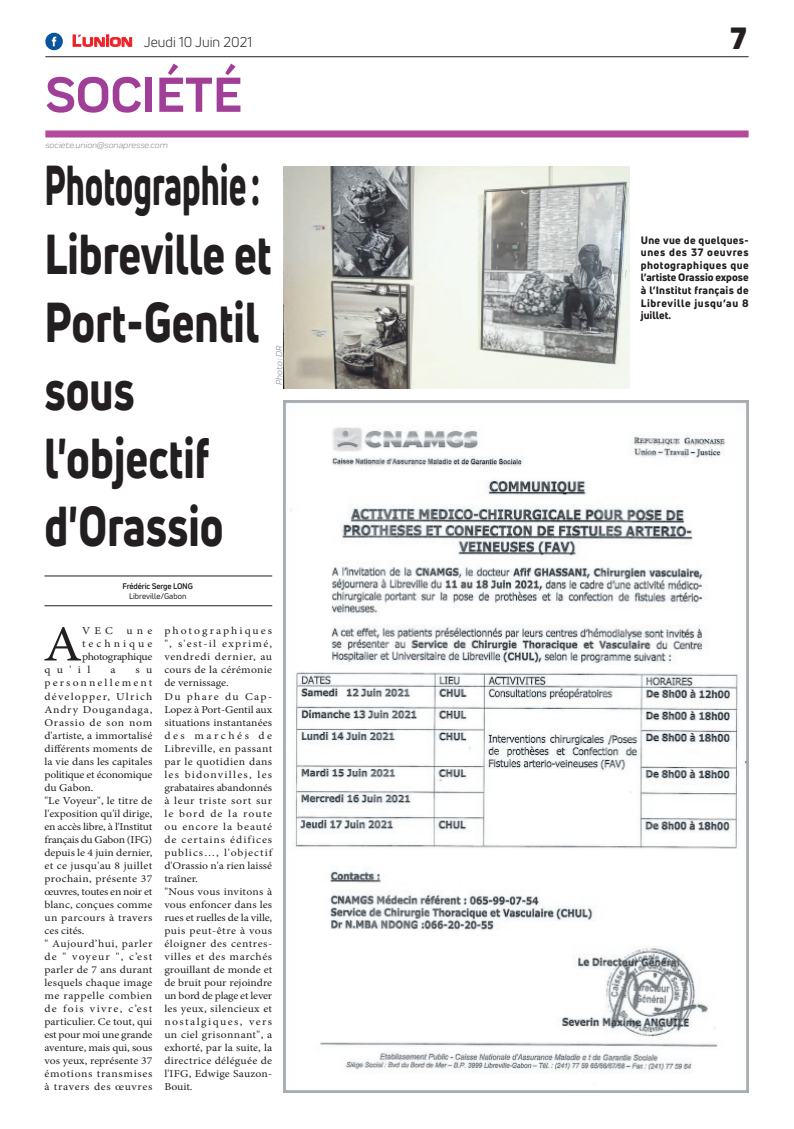
<style>
.page{position:relative;width:794px;height:1129px;background:#fff}
.page>*{position:absolute;margin:0;border:0;box-sizing:border-box;transform-origin:0 0}
.t1{font:800 55px/68px "Uni Neue";color:#231f20;scale:.61 1}
.t2{font:700 51px "Praktika";color:#a13e97}
.t3{font:50.5px "Minion Pro";color:#231f20;scale:1.11 1}
.t4{font:900 30px "Uni Neue";color:#231f20}
.t5{font:14px "Uni Neue";color:#231f20}
.t6{font:10.5px/13px "Minion Pro";letter-spacing:.02em;color:#231f20;scale:1.11 1}
.t7{font:800 10.5px/12.6px "Uni Neue";letter-spacing:.025em;color:#231f20;text-align:justify}
.t8{font:10.5px "Minion Pro";letter-spacing:-.03em;color:#231f20;scale:1.11 1}
.t9{font:10.5px "Minion Pro";letter-spacing:.26em;color:#231f20;scale:1.11 1}
.t10{font:italic 9px "Praktika";color:#818386}
.t11{font:700 8px "Uni Neue";letter-spacing:-.02em;color:#231f20}
.t12{font:8px "Uni Neue";color:#231f20}
.s1{font-family:"Eurostile";font-weight:600;font-size:15px;color:#ee1d23}
.s2{font-family:"Eurostile";font-weight:600;font-size:11.4px;color:#ee1d23}
</style>
<div class="page">
<hr style="left:45px;top:56px;width:703px;height:1px;background:#231f20">
<div style="left:45px;top:130px;width:703px;height:7px;background:#b44a9c"></div>
<svg style="left:72px;top:34px;width:60px;height:13px"></svg>
<div style="left:45px;top:33px;width:18px;height:17px;background:#08549e;border-radius:50%"></div>
<svg style="left:52px;top:37px;width:4px;height:9px"></svg>
<img style="left:284px;top:401px;width:464px;height:690px">
<hr style="left:44px;top:605px;width:228px;height:1px;background:#231f20">
<hr style="left:44px;top:575px;width:228px;height:1px;background:#231f20">
<img style="left:283px;top:166px;width:346px;height:222px">
<h3 class="t5" style="left:72px;top:33px;width:181px"><span class="s1">L</span><span class="s2">UNION</span> Jeudi 10 Juin 2021</h3>
<h2 class="t2" style="left:45px;top:54px;width:198px">SOCIÉTÉ</h2>
<p class="t10" style="left:45px;top:139px;width:124px">societe.union@sonapresse.com</p>
<h1 class="t1" style="left:44px;top:151px;width:374px">Photographie:<br>Libreville et<br>Port-Gentil sous l'objectif d'Orassio</h1>
<p class="t11" style="left:122px;top:581px;width:72px">Frédéric Serge LONG</p>
<p class="t12" style="left:129px;top:591px;width:59px">Libreville/Gabon</p>
<p class="t10" style="left:272px;top:385px;width:41px;rotate:-90deg">Photo : DR</p>
<h3 class="t3" style="left:43px;top:610px;width:36px">A</h3>
<p class="t6" style="left:82px;top:624px;width:29px">VEC</p>
<p class="t6" style="left:127px;top:624px;width:25px">une</p>
<p class="t9" style="left:82px;top:637px;width:65px">technique</p>
<p class="t8" style="left:82px;top:650px;width:65px">photographique</p>
<p class="t6" style="left:44px;top:663px;width:43px">qu'il</p>
<p class="t6" style="left:110px;top:663px;width:6px">a</p>
<p class="t6" style="left:44px;top:663px;width:99px;text-indent:91px">s u personnellement développer, Ulrich<br>Andry Dougandaga,<br>Orassio de son nom d'artiste, a immortalisé différents moments de la vie dans les capitales politique et économique du Gabon.<br>"Le Voyeur", le titre de l'exposition qu'il dirige, en accès libre, à l'Institut français du Gabon (IFG) depuis le 4 juin dernier, et ce jusqu'au 8 juillet prochain, présente 37 œuvres, toutes en noir et blanc, conçues comme un parcours à travers ces cités.<br>" Aujourd’hui, parler de " voyeur ", c’est parler de 7 ans durant lesquels chaque image me rappelle combien de fois vivre, c’est particulier. Ce tout, qui est pour moi une grande aventure, mais qui, sous vos yeux, représente 37 émotions transmises à travers des œuvres</p>
<p class="t6" style="left:164px;top:624px;width:99px">photographiques ", s'est-il exprimé, vendredi dernier, au cours de la cérémonie de vernissage.<br>Du phare du Cap-<br>Lopez à Port-Gentil aux situations instantanées des marchés de<br>Libreville, en passant par le quotidien dans les bidonvilles, les grabataires abandonnés à leur triste sort sur le bord de la route ou encore la beauté de certains édifices publics…, l'objectif d'Orassio n'a rien laissé traîner.<br>"Nous vous invitons à vous enfoncer dans les rues et ruelles de la ville, puis peut-être à vous éloigner des centres&shy;villes et des marchés grouillant de monde et de bruit pour rejoindre un bord de plage et lever les yeux, silencieux et nostalgiques, vers un ciel grisonnant", a exhorté, par la suite, la directrice déléguée de l'IFG, Edwige Sauzon-<br>Bouit.</p>
<h3 class="t4" style="left:730px;top:17px;width:18px">7</h3>
<p class="t7" style="left:641px;top:233px;width:109px">Une vue de quelques&shy;unes des 37 oeuvres photographiques que l’artiste Orassio expose à l’Institut français de Libreville jusqu’au 8 juillet.</p>
</div>
